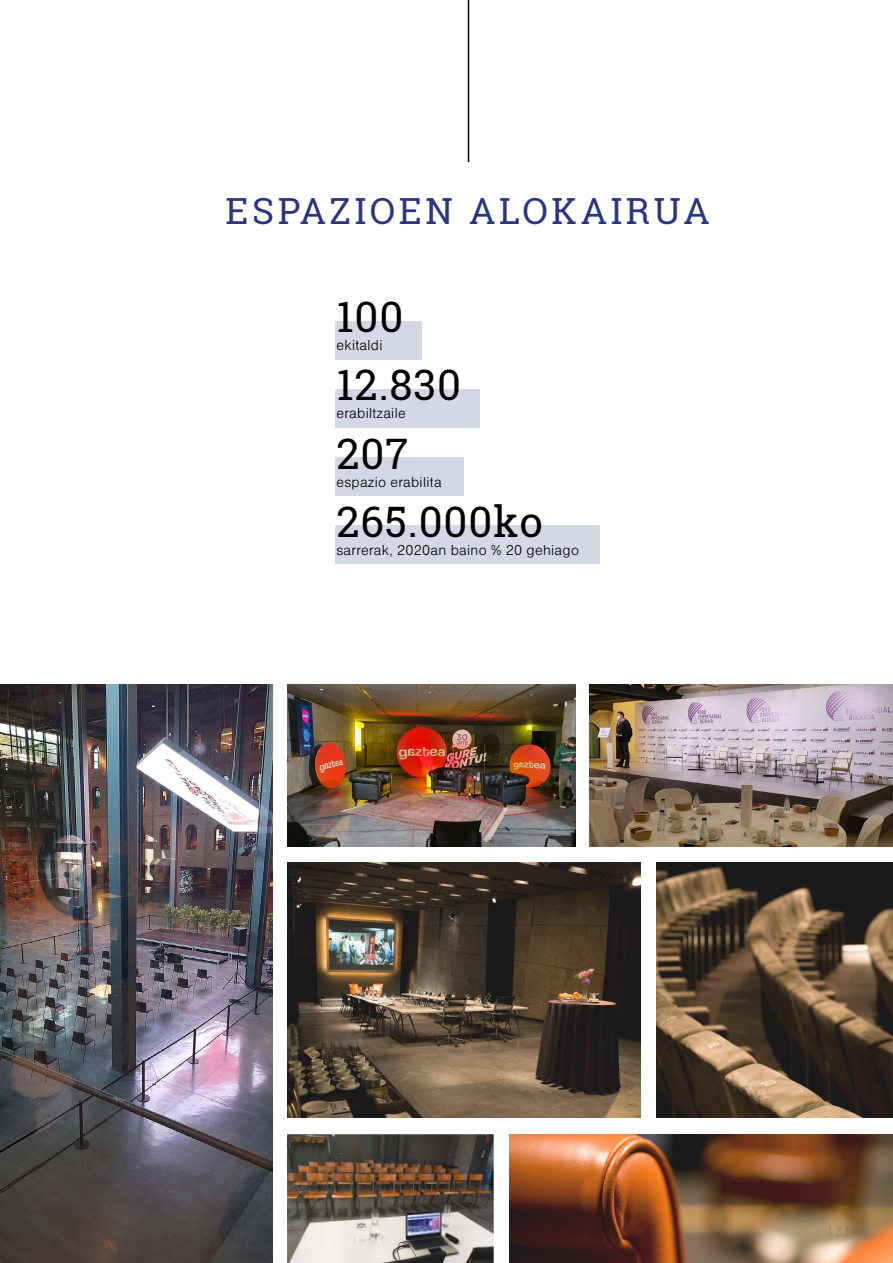
<style>
.page{position:relative;width:893px;height:1263px;background:#fff}
.page>*{position:absolute;margin:0;border:0;box-sizing:border-box;transform-origin:0 0}
.t1{font:42px "Roboto Slab";letter-spacing:.02em;color:#000}
.t2{font:36px "Roboto Slab";letter-spacing:.1em;color:#283583}
.t3{font:15px "Nimbus Sans DOT Ligh";letter-spacing:.02em;color:#000}
</style>
<div class="page">
<hr style="left:468px;top:0;width:1px;height:162px;background:#000">
<div style="left:335px;top:321px;width:87px;height:39px;background:#d4d7e6"></div>
<div style="left:335px;top:389px;width:145px;height:38px;background:#d4d7e6"></div>
<div style="left:335px;top:457px;width:129px;height:39px;background:#d4d7e6"></div>
<div style="left:335px;top:525px;width:265px;height:39px;background:#d4d7e6"></div>
<img style="left:287px;top:862px;width:353px;height:256px">
<img style="left:657px;top:862px;width:236px;height:256px">
<img style="left:287px;top:1134px;width:207px;height:129px">
<img style="left:510px;top:1134px;width:383px;height:129px">
<img style="left:589px;top:684px;width:304px;height:162px">
<img style="left:287px;top:684px;width:288px;height:162px">
<img style="left:0;top:684px;width:273px;height:579px">
<h2 class="t2" style="left:226px;top:186px;width:486px">ESPAZIOEN ALOKAIRUA</h2>
<h1 class="t1" style="left:336px;top:288px;width:68px">100</h1>
<p class="t3" style="left:336px;top:337px;width:48px">ekitaldi</p>
<h1 class="t1" style="left:336px;top:356px;width:126px">12.830</h1>
<p class="t3" style="left:336px;top:405px;width:71px">erabiltzaile</p>
<h1 class="t1" style="left:336px;top:425px;width:73px">207</h1>
<p class="t3" style="left:336px;top:473px;width:107px">espazio erabilita</p>
<h1 class="t1" style="left:336px;top:493px;width:208px">265.000ko</h1>
<p class="t3" style="left:336px;top:542px;width:244px">sarrerak, 2020an baino % 20 gehiago</p>
</div>
